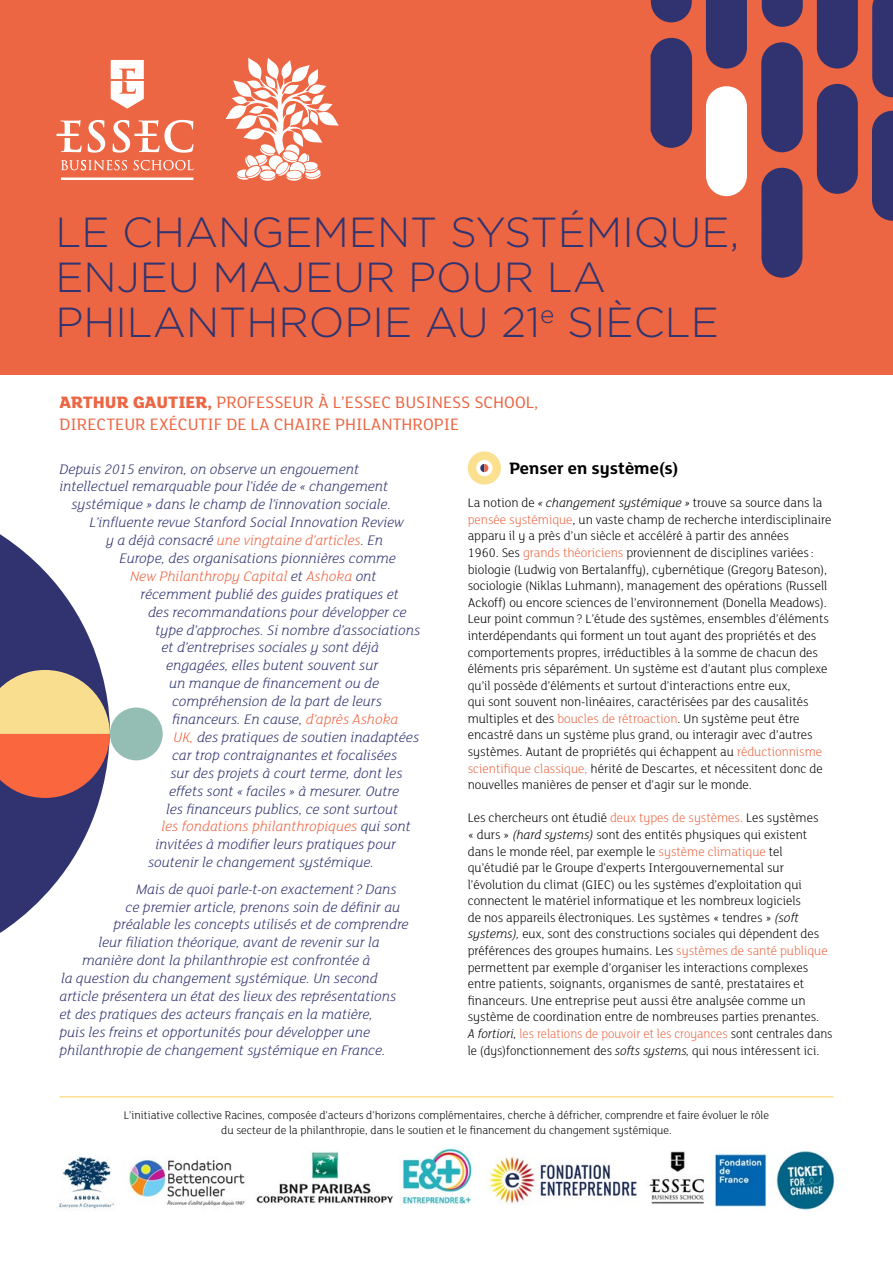
<style>
.page{position:relative;width:893px;height:1263px;background:#fff}
.page>*{position:absolute;margin:0;border:0;box-sizing:border-box;transform-origin:0 0}
.t1{font:300 42px/45px "Gotham";color:#303470}
.t2{font:18px/21.6px "FS Lola";color:#ec6643}
.t3{font:700 18px "FS Lola";color:#000}
.t4{font:italic 300 15px "FS Lola";color:#303470}
.t5{font:italic 300 15px "FS Lola";color:#ec6643}
.t6{font:300 13.5px/16.6px "FS Lola";color:#000}
.t7{font:300 12px/14.4px "FS Lola";color:#000;text-align:center}
.s1{font-weight:800}
.s2{color:#303470}
.s3{color:#ec6643}
.s4{font-style:italic}
</style>
<div class="page">
<img style="left:59px;top:1148px;width:776px;height:62px">
<hr style="left:60px;top:1096px;width:773px;height:1px;background:#fbe08f">
<div style="left:0;top:0;width:893px;height:375px;background:#ec6643"></div>
<svg style="left:57px;top:120px;width:136px;height:60px"></svg>
<svg style="left:111px;top:60px;width:33px;height:49px"></svg>
<svg style="left:0;top:534px;width:118px;height:399px;fill:#303370"></svg>
<svg style="left:0;top:670px;width:110px;height:128px;background:#de956c"></svg>
<div style="left:110px;top:707px;width:53px;height:53px;background:#94bdb3;border-radius:50%"></div>
<svg style="left:872px;top:110px;width:21px;height:111px;background:#40376b"></svg>
<svg style="left:651px;top:37px;width:41px;height:111px;background:#40376c"></svg>
<svg style="left:761px;top:42px;width:42px;height:110px;background:#41376b"></svg>
<svg style="left:817px;top:84px;width:41px;height:110px;background:#3f376c"></svg>
<svg style="left:761px;top:168px;width:41px;height:110px;background:#40376b"></svg>
<svg style="left:762px;top:0;width:41px;height:27px"></svg>
<svg style="left:817px;top:0;width:41px;height:69px;background:#3d366c"></svg>
<svg style="left:706px;top:0;width:41px;height:69px;background:#3d366c"></svg>
<svg style="left:651px;top:0;width:41px;height:22px"></svg>
<svg style="left:872px;top:0;width:21px;height:97px;background:#3a356d"></svg>
<svg style="left:706px;top:86px;width:41px;height:110px;background:#fdf2ef"></svg>
<svg style="left:468px;top:451px;width:33px;height:34px"></svg>
<svg style="left:226px;top:58px;width:113px;height:123px"></svg>
<h1 class="t1" style="left:55px;top:209px;width:685px">LE CHANGEMENT SYSTÉMIQUE,<br>ENJEU MAJEUR POUR LA<br>PHILANTHROPIE AU 21<sup>e</sup> SIÈCLE</h1>
<h2 class="t2" style="left:60px;top:390px;width:480px"><span class="s1">ARTHUR GAUTIER,</span> PROFESSEUR À L’ESSEC BUSINESS SCHOOL,<br>DIRECTEUR EXÉCUTIF DE LA CHAIRE PHILANTHROPIE</h2>
<p class="t4" style="left:60px;top:459px;width:301px">Depuis 2015 environ, on observe un engouement</p>
<p class="t4" style="left:60px;top:477px;width:330px">intellectuel remarquable pour l’idée de « changement</p>
<p class="t4" style="left:72px;top:495px;width:321px">systémique » dans le champ de l’innovation sociale.</p>
<p class="t4" style="left:90px;top:513px;width:316px">L’influente revue Stanford Social Innovation Review</p>
<p class="t5" style="left:106px;top:530px;width:279px"><span class="s2">y a déjà consacré</span> une vingtaine d’articles<span class="s2">. En</span></p>
<p class="t4" style="left:120px;top:548px;width:278px">Europe, des organisations pionnières comme</p>
<p class="t5" style="left:130px;top:566px;width:248px">New Philanthropy Capital <span class="s2">et</span> Ashoka <span class="s2">ont</span></p>
<p class="t4" style="left:141px;top:584px;width:260px">récemment publié des guides pratiques et</p>
<p class="t4" style="left:148px;top:602px;width:260px">des recommandations pour développer ce</p>
<p class="t4" style="left:156px;top:620px;width:266px">type d’approches. Si nombre d’associations</p>
<p class="t4" style="left:162px;top:638px;width:219px">et d’entreprises sociales y sont déjà</p>
<p class="t4" style="left:166px;top:656px;width:214px">engagées, elles butent souvent sur</p>
<p class="t4" style="left:169px;top:674px;width:212px">un manque de financement ou de</p>
<p class="t4" style="left:172px;top:692px;width:211px">compréhension de la part de leurs</p>
<p class="t4" style="left:172px;top:709px;width:228px">financeurs. En cause, <span class="s3">d’après Ashoka</span></p>
<p class="t4" style="left:174px;top:727px;width:247px"><span class="s3">UK,</span> des pratiques de soutien inadaptées</p>
<p class="t4" style="left:172px;top:745px;width:227px">car trop contraignantes et focalisées</p>
<p class="t4" style="left:171px;top:763px;width:233px">sur des projets à court terme, dont les</p>
<p class="t4" style="left:169px;top:781px;width:232px">effets sont « faciles » à mesurer. Outre</p>
<p class="t4" style="left:166px;top:799px;width:234px">les financeurs publics, ce sont surtout</p>
<p class="t5" style="left:162px;top:817px;width:251px">les fondations philanthropiques <span class="s2">qui sont</span></p>
<p class="t4" style="left:156px;top:835px;width:242px">invitées à modifier leurs pratiques pour</p>
<p class="t4" style="left:148px;top:853px;width:227px">soutenir le changement systémique.</p>
<p class="t4" style="left:136px;top:879px;width:262px">Mais de quoi parle-t-on exactement? Dans</p>
<p class="t4" style="left:126px;top:897px;width:276px">ce premier article, prenons soin de définir au</p>
<p class="t4" style="left:114px;top:915px;width:297px">préalable les concepts utilisés et de comprendre</p>
<p class="t4" style="left:99px;top:933px;width:283px">leur filiation théorique, avant de revenir sur la</p>
<p class="t4" style="left:82px;top:951px;width:290px">manière dont la philanthropie est confrontée à</p>
<p class="t4" style="left:61px;top:968px;width:318px">la question du changement systémique. Un second</p>
<p class="t4" style="left:60px;top:986px;width:338px">article présentera un état des lieux des représentations</p>
<p class="t4" style="left:60px;top:1004px;width:315px">et des pratiques des acteurs français en la matière,</p>
<p class="t4" style="left:60px;top:1022px;width:312px">puis les freins et opportunités pour développer une</p>
<p class="t4" style="left:60px;top:1041px;width:328px">philanthropie de changement systémique en France.</p>
<h2 class="t3" style="left:509px;top:456px;width:171px">Penser en système(s)</h2>
<p class="t6" style="left:468px;top:494px;width:365px">La notion de <span class="s4">« changement systémique »</span> trouve sa source dans la <span class="s3">pensée systémique</span>, un vaste champ de recherche interdisciplinaire apparu il y a près d’un siècle et accéléré à partir des années<br>1960. Ses <span class="s3">grands théoriciens</span> proviennent de disciplines variées : biologie (Ludwig von Bertalanffy), cybernétique (Gregory Bateson), sociologie (Niklas Luhmann), management des opérations (Russell Ackoff) ou encore sciences de l’environnement (Donella Meadows).<br>Leur point commun? L’étude des systèmes, ensembles d’éléments interdépendants qui forment un tout ayant des propriétés et des comportements propres, irréductibles à la somme de chacun des éléments pris séparément. Un système est d’autant plus complexe qu’il possède d’éléments et surtout d’interactions entre eux,<br>qui sont souvent non-linéaires, caractérisées par des causalités multiples et des <span class="s3">boucles de rétroaction</span>. Un système peut être encastré dans un système plus grand, ou interagir avec d’autres systèmes. Autant de propriétés qui échappent au <span class="s3">réductionnisme scientifique classique,</span> hérité de Descartes, et nécessitent donc de nouvelles manières de penser et d’agir sur le monde.</p>
<p class="t6" style="left:468px;top:809px;width:366px">Les chercheurs ont étudié <span class="s3">deux types de systèmes.</span> Les systèmes<br>« durs » <span class="s4">(hard systems)</span> sont des entités physiques qui existent dans le monde réel, par exemple le <span class="s3">système climatique</span> tel qu’étudié par le Groupe d’experts Intergouvernemental sur l’évolution du climat (GIEC) ou les systèmes d’exploitation qui connectent le matériel informatique et les nombreux logiciels<br>de nos appareils électroniques. Les systèmes « tendres » <span class="s4">(soft systems),</span> eux, sont des constructions sociales qui dépendent des préférences des groupes humains. Les <span class="s3">systèmes de santé publique </span>permettent par exemple d’organiser les interactions complexes entre patients, soignants, organismes de santé, prestataires et financeurs. Une entreprise peut aussi être analysée comme un système de coordination entre de nombreuses parties prenantes.<br><span class="s4">A fortiori,</span> <span class="s3">les relations de pouvoir et les croyances</span> sont centrales dans le (dys)fonctionnement des <span class="s4">softs systems,</span> qui nous intéressent ici.</p>
<p class="t7" style="left:124px;top:1108px;width:647px">L’initiative collective Racines, composée d’acteurs d’horizons complémentaires, cherche à défricher, comprendre et faire évoluer le rôle du secteur de la philanthropie, dans le soutien et le financement du changement systémique.</p>
</div>
